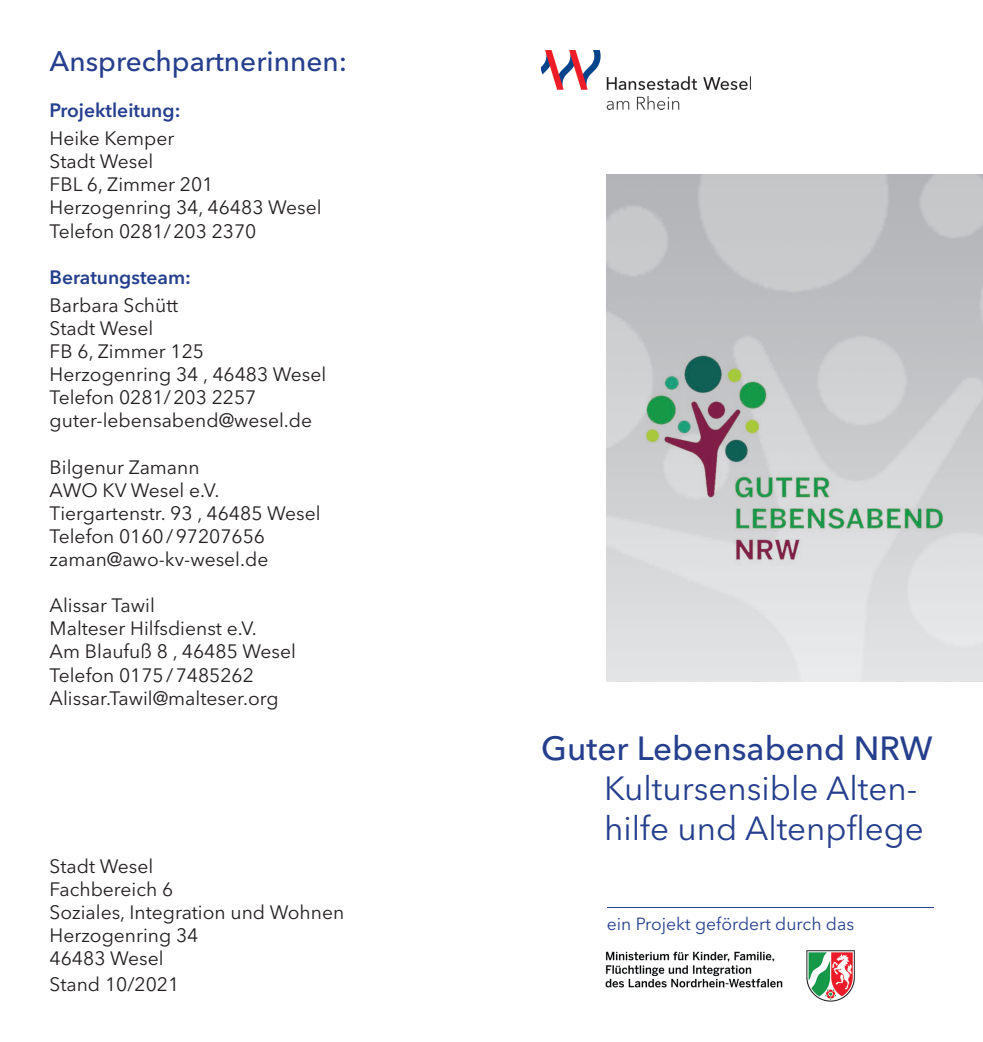
<style>
.page{position:relative;width:983px;height:1042px;background:#fff}
.page>*{position:absolute;margin:0;border:0;box-sizing:border-box;transform-origin:0 0}
.t1{font:33.25px/39.9px "Avenir Next LT Pro";color:#253f8e}
.t2{font:500 33.25px "Avenir Next LT Pro";color:#253f8e}
.t3{font:500 28px "Avenir Next LT Pro";color:#253f8e}
.t4{font:19.25px/23.1px "Avenir Next LT Pro";color:#231f20}
.t5{font:600 19.25px "Avenir Next LT Pro";color:#253f8e}
.t6{font:17.5px "Avenir Next LT Pro";color:#253f8e}
</style>
<div class="page">
<img style="left:541px;top:51px;width:209px;height:59px">
<img style="left:606px;top:175px;width:376px;height:506px">
<img style="left:605px;top:950px;width:250px;height:52px">
<hr style="left:606px;top:907px;width:327px;height:1px;background:#253f8e">
<h2 class="t3" style="left:50px;top:44px;width:299px">Ansprechpartnerinnen:</h2>
<p class="t5" style="left:50px;top:99px;width:132px">Projektleitung:</p>
<p class="t4" style="left:50px;top:127px;width:273px">Heike Kemper<br>Stadt Wesel<br>FBL 6, Zimmer 201<br>Herzogenring 34, 46483 Wesel<br>Telefon 0281/ 203 2370</p>
<p class="t5" style="left:50px;top:265px;width:143px">Beratungsteam:</p>
<p class="t4" style="left:50px;top:294px;width:278px">Barbara Schütt<br>Stadt Wesel<br>FB 6, Zimmer 125<br>Herzogenring 34 , 46483 Wesel<br>Telefon 0281/ 203 2257 guter-lebensabend@wesel.de</p>
<p class="t4" style="left:50px;top:455px;width:272px">Bilgenur Zamann<br>AWO KV Wesel e.V.<br>Tiergartenstr. 93 , 46485 Wesel<br>Telefon 0160 / 97207656 zaman@awo-kv-wesel.de</p>
<p class="t4" style="left:50px;top:594px;width:248px">Alissar Tawil<br>Malteser Hilfsdienst e.V.<br>Am Blaufuß 8 , 46485 Wesel<br>Telefon 0175 / 7485262<br>Alissar.Tawil@malteser.org</p>
<p class="t4" style="left:50px;top:855px;width:296px">Stadt Wesel<br>Fachbereich 6<br>Soziales, Integration und Wohnen<br>Herzogenring 34<br>46483 Wesel</p>
<p class="t4" style="left:50px;top:972px;width:131px">Stand 10/2021</p>
<h1 class="t2" style="left:541px;top:728px;width:393px">Guter Lebensabend NRW</h1>
<h1 class="t1" style="left:604px;top:768px;width:321px">Kultursensible Alten&shy;hilfe und Altenpflege</h1>
<p class="t6" style="left:606px;top:913px;width:249px">ein Projekt gefördert durch das</p>
</div>
